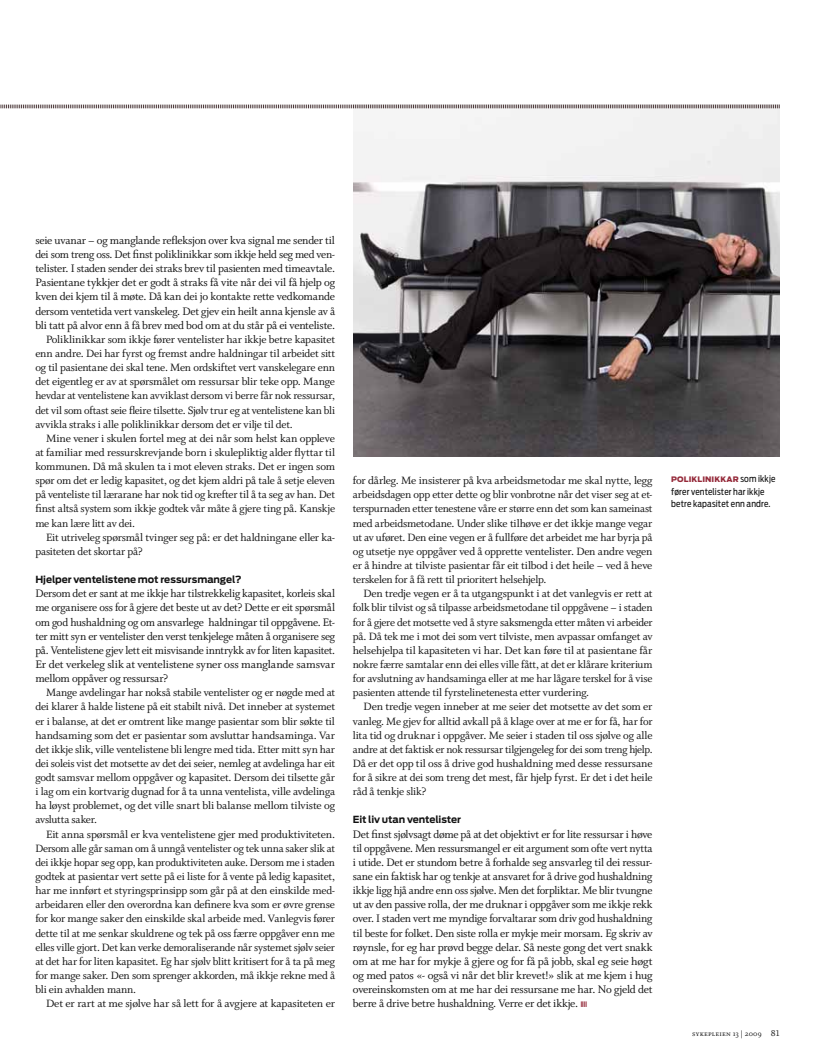
<style>
.page{position:relative;width:815px;height:1053px;background:#fff}
.page>*{position:absolute;margin:0;border:0;box-sizing:border-box;transform-origin:0 0}
.t1{font:12.12px/14.1px "Whitman Roman LF";letter-spacing:-.02em;color:#121212;text-align:justify}
.t2{font:11.88px/14.1px "Whitman Roman LF";letter-spacing:-.02em;color:#121212;text-align:justify}
.t3{font:700 9.75px "Antenna";letter-spacing:-.01em;color:#121212}
.t4{font:9.12px/12.5px "Antenna Cond";letter-spacing:.015em;color:#121212}
.t5{font:8.12px "Whitman Small Caps Os F";letter-spacing:.025em;color:#121212}
.t6{font:900 7.5px "Antenna";letter-spacing:.01em;color:#952a3a}
.s1{font-family:"Antenna";font-weight:700;font-size:5.88px;color:#952a3a}
.s2{font-family:"Antenna Cond";font-weight:400;font-size:9.12px;color:#121212}
.s3{font-family:"Whitman Roman LF";font-size:9.38px}
</style>
<div class="page">
<img style="left:353px;top:109px;width:426px;height:347px">
<svg style="left:0;top:104px;width:780px;height:5px;background:#b3abac"></svg>
<p class="t1" style="left:35px;top:233px;width:301px">seie uvanar – og manglande refleksjon over kva signal me sender til dei som treng oss. Det finst poliklinikkar som ikkje held seg med ven&shy;telister. I staden sender dei straks brev til pasienten med timeavtale.<br>Pasientane tykkjer det er godt å straks få vite når dei vil få hjelp og kven dei kjem til å møte. Då kan dei jo kontakte rette vedkomande dersom ventetida vert vanskeleg. Det gjev ein heilt anna kjensle av å bli tatt på alvor enn å få brev med bod om at du står på ei venteliste.</p>
<p class="t2" style="left:35px;top:332px;width:301px;text-indent:11px">Poliklinikkar som ikkje fører ventelister har ikkje betre kapasitet enn andre. Dei har fyrst og fremst andre haldningar til arbeidet sitt og til pasientane dei skal tene. Men ordskiftet vert vanskelegare enn det eigentleg er av at spørsmålet om ressursar blir teke opp. Mange hevdar at ventelistene kan avviklast dersom vi berre får nok ressursar, det vil som oftast seie fleire tilsette. Sjølv trur eg at ventelistene kan bli avvikla straks i alle poliklinikkar dersom det er vilje til det.</p>
<p class="t2" style="left:35px;top:431px;width:301px;text-indent:11px">Mine vener i skulen fortel meg at dei når som helst kan oppleve at familiar med ressurskrevjande born i skulepliktig alder flyttar til kommunen. Då må skulen ta i mot eleven straks. Det er ingen som spør om det er ledig kapasitet, og det kjem aldri på tale å setje eleven på venteliste til lærarane har nok tid og krefter til å ta seg av han. Det finst altså system som ikkje godtek vår måte å gjere ting på. Kanskje me kan lære litt av dei.</p>
<p class="t2" style="left:35px;top:530px;width:301px;text-indent:11px">Eit utriveleg spørsmål tvinger seg på: er det haldningane eller ka&shy;pasiteten det skortar på?</p>
<p class="t3" style="left:35px;top:573px;width:208px">Hjelper ventelistene mot ressursmangel?</p>
<p class="t1" style="left:35px;top:586px;width:301px">Dersom det er sant at me ikkje har tilstrekkelig kapasitet, korleis skal me organisere oss for å gjere det beste ut av det? Dette er eit spørsmål om god hushaldning og om ansvarlege haldningar til oppgåvene. Et&shy;ter mitt syn er ventelister den verst tenkjelege måten å organisere seg på. Ventelistene gjev lett eit misvisande inntrykk av for liten kapasitet.<br>Er det verkeleg slik at ventelistene syner oss manglande samsvar mellom oppåver og ressursar?</p>
<p class="t2" style="left:35px;top:685px;width:301px;text-indent:11px">Mange avdelingar har nokså stabile ventelister og er nøgde med at dei klarer å halde listene på eit stabilt nivå. Det inneber at systemet er i balanse, at det er omtrent like mange pasientar som blir søkte til handsaming som det er pasientar som avsluttar handsaminga. Var det ikkje slik, ville ventelistene bli lengre med tida. Etter mitt syn har dei soleis vist det motsette av det dei seier, nemleg at avdelinga har eit godt samsvar mellom oppgåver og kapasitet. Dersom dei tilsette går i lag om ein kortvarig dugnad for å ta unna ventelista, ville avdelinga ha løyst problemet, og det ville snart bli balanse mellom tilviste og avslutta saker.</p>
<p class="t2" style="left:35px;top:827px;width:301px;text-indent:11px">Eit anna spørsmål er kva ventelistene gjer med produktiviteten.<br>Dersom alle går saman om å unngå ventelister og tek unna saker slik at dei ikkje hopar seg opp, kan produktiviteten auke. Dersom me i staden godtek at pasientar vert sette på ei liste for å vente på ledig kapasitet, har me innført et styringsprinsipp som går på at den einskilde med&shy;arbeidaren eller den overordna kan definere kva som er øvre grense for kor mange saker den einskilde skal arbeide med. Vanlegvis fører dette til at me senkar skuldrene og tek på oss færre oppgåver enn me elles ville gjort. Det kan verke demoraliserande når systemet sjølv seier at det har for liten kapasitet. Eg har sjølv blitt kritisert for å ta på meg for mange saker. Den som sprenger akkorden, må ikkje rekne med å bli ein avhalden mann.</p>
<p class="t2" style="left:46px;top:996px;width:291px">Det er rart at me sjølve har så lett for å avgjere at kapasiteten er</p>
<p class="t2" style="left:353px;top:473px;width:301px">for dårleg. Me insisterer på kva arbeidsmetodar me skal nytte, legg arbeidsdagen opp etter dette og blir vonbrotne når det viser seg at et&shy;terspurnaden etter tenestene våre er større enn det som kan sameinast med arbeidsmetodane. Under slike tilhøve er det ikkje mange vegar ut av uføret. Den eine vegen er å fullføre det arbeidet me har byrja på og utsetje nye oppgåver ved å opprette ventelister. Den andre vegen er å hindre at tilviste pasientar får eit tilbod i det heile – ved å heve terskelen for å få rett til prioritert helsehjelp.</p>
<p class="t2" style="left:353px;top:586px;width:301px;text-indent:11px">Den tredje vegen er å ta utgangspunkt i at det vanlegvis er rett at folk blir tilvist og så tilpasse arbeidsmetodane til oppgåvene – i staden for å gjere det motsette ved å styre saksmengda etter måten vi arbeider på. Då tek me i mot dei som vert tilviste, men avpassar omfanget av helsehjelpa til kapasiteten vi har. Det kan føre til at pasientane får nokre færre samtalar enn dei elles ville fått, at det er klårare kriterium for avslutning av handsaminga eller at me har lågare terskel for å vise pasienten attende til fyrstelinetenesta etter vurdering.</p>
<p class="t2" style="left:353px;top:699px;width:301px;text-indent:11px">Den tredje vegen inneber at me seier det motsette av det som er vanleg. Me gjev for alltid avkall på å klage over at me er for få, har for lita tid og druknar i oppgåver. Me seier i staden til oss sjølve og alle andre at det faktisk er nok ressursar tilgjengeleg for dei som treng hjelp.<br>Då er det opp til oss å drive god hushaldning med desse ressursane for å sikre at dei som treng det mest, får hjelp fyrst. Er det i det heile råd å tenkje slik?</p>
<p class="t3" style="left:353px;top:814px;width:110px">Eit liv utan ventelister</p>
<p class="t1" style="left:353px;top:827px;width:301px">Det finst sjølvsagt døme på at det objektivt er for lite ressursar i høve til oppgåvene. Men ressursmangel er eit argument som ofte vert nytta i utide. Det er stundom betre å forhalde seg ansvarleg til dei ressur&shy;sane ein faktisk har og tenkje at ansvaret for å drive god hushaldning ikkje ligg hjå andre enn oss sjølve. Men det forpliktar. Me blir tvungne ut av den passive rolla, der me druknar i oppgåver som me ikkje rekk over. I staden vert me myndige forvaltarar som driv god hushaldning til beste for folket. Den siste rolla er mykje meir morsam. Eg skriv av røynsle, for eg har prøvd begge delar. Så neste gong det vert snakk om at me har for mykje å gjere og for få på jobb, skal eg seie høgt og med patos «- også vi når det blir krevet!» slik at me kjem i hug overeinskomsten om at me har dei ressursane me har. No gjeld det berre å drive betre hushaldning. Verre er det ikkje. <span class="s1">||||</span></p>
<p class="t6" style="left:671px;top:475px;width:106px">POLIKLINIKKAR <span class="s2">som ikkje</span></p>
<p class="t4" style="left:671px;top:485px;width:101px">fører ventelister har ikkje betre kapasitet enn andre.</p>
<p class="t5" style="left:692px;top:1029px;width:89px">sykepleien 13 | 2009 <span class="s3">81</span></p>
</div>
